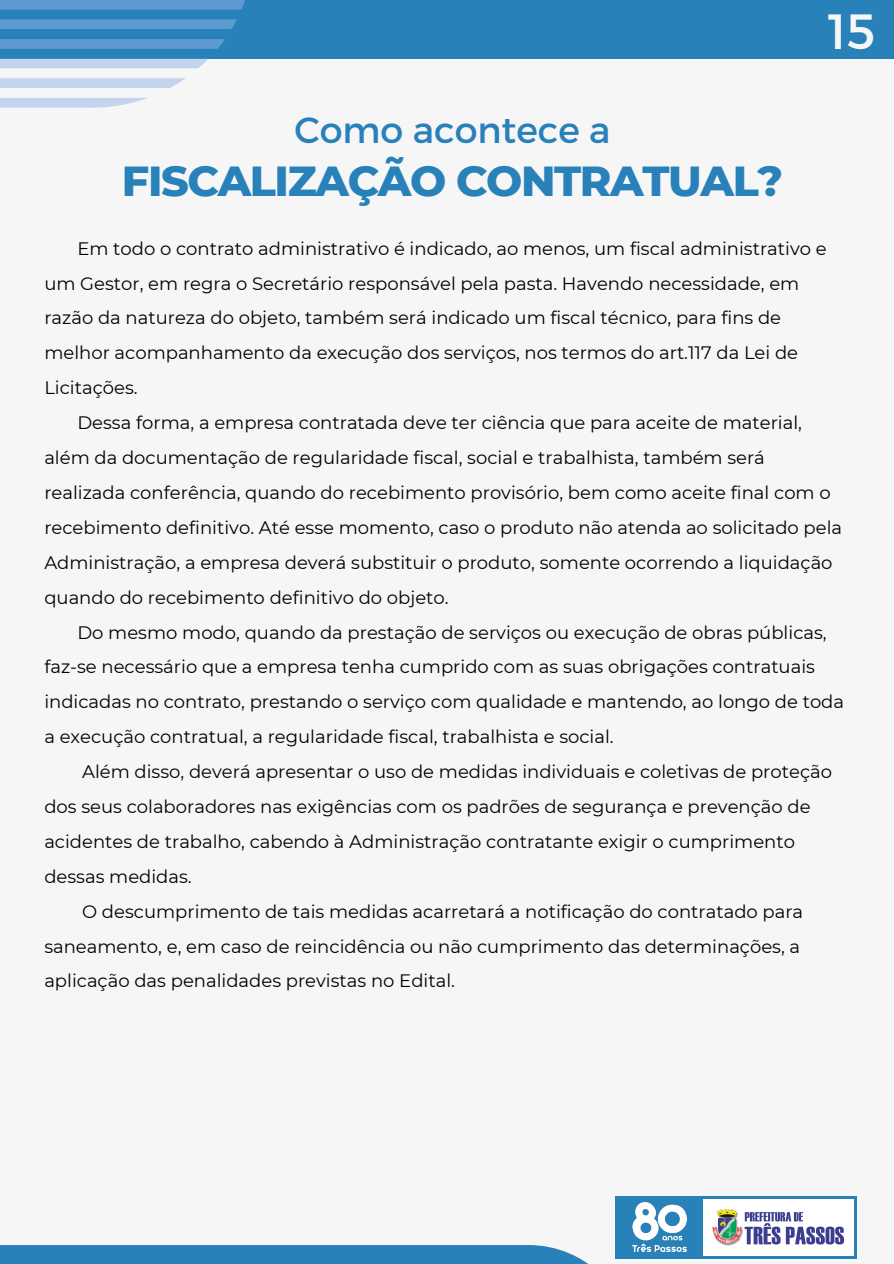
<style>
.page{position:relative;width:894px;height:1264px;background:#fff}
.page>*{position:absolute;margin:0;border:0;box-sizing:border-box;transform-origin:0 0}
.t1{font:49.35px "Montserrat";color:#f6f6f6}
.t2{font:800 42.75px "Montserrat";letter-spacing:-.035em;color:#2881b9}
.t3{font:36.45px "Montserrat";color:#2881b9}
.t4{font:18px/34.8px "Montserrat";color:#000}
</style>
<div class="page">
<div style="left:0;top:0;width:893px;height:1263px;background:#f6f6f6"></div>
<div style="left:0;top:0;width:893px;height:59px;background:#2881b9"></div>
<div style="left:0;top:1244px;width:631px;height:19px;background:#2881b9"></div>
<svg style="left:0;top:0;width:245px;height:10px;background:#5998cd"></svg>
<svg style="left:0;top:19px;width:237px;height:10px;background:#5998cd"></svg>
<svg style="left:0;top:39px;width:225px;height:10px;background:#5999ce"></svg>
<div style="left:0;top:59px;width:208px;height:9px;background:#c3d5ee"></div>
<svg style="left:0;top:78px;width:186px;height:10px;background:#c6d7ee"></svg>
<svg style="left:0;top:98px;width:147px;height:9px"></svg>
<svg style="left:615px;top:1196px;width:241px;height:62px;background:#3689bd"></svg>
<div style="left:702px;top:1198px;width:151px;height:57px;background:#fff"></div>
<img style="left:712px;top:1209px;width:131px;height:37px">
<img style="left:632px;top:1202px;width:54px;height:49px">
<p class="t3" style="left:294px;top:107px;width:318px">Como acontece a</p>
<p class="t2" style="left:122px;top:155px;width:662px">FISCALIZAÇÃO CONTRATUAL?</p>
<p class="t1" style="left:827px;top:0;width:49px">15</p>
<p class="t4" style="left:44px;top:231px;width:783px;text-indent:33px">Em todo o contrato administrativo é indicado, ao menos, um fiscal administrativo e um Gestor, em regra o Secretário responsável pela pasta. Havendo necessidade, em razão da natureza do objeto, também será indicado um fiscal técnico, para fins de melhor acompanhamento da execução dos serviços, nos termos do art.117 da Lei de Licitações.</p>
<p class="t4" style="left:44px;top:405px;width:799px;text-indent:33px">Dessa forma, a empresa contratada deve ter ciência que para aceite de material, além da documentação de regularidade fiscal, social e trabalhista, também será realizada conferência, quando do recebimento provisório, bem como aceite final com o recebimento definitivo. Até esse momento, caso o produto não atenda ao solicitado pela Administração, a empresa deverá substituir o produto, somente ocorrendo a liquidação quando do recebimento definitivo do objeto.</p>
<h2 class="t4" style="left:44px;top:614px;width:801px;text-indent:33px">Do mesmo modo, quando da prestação de serviços ou execução de obras públicas, faz-se necessário que a empresa tenha cumprido com as suas obrigações contratuais indicadas no contrato, prestando o serviço com qualidade e mantendo, ao longo de toda a execução contratual, a regularidade fiscal, trabalhista e social.</h2>
<h1 class="t4" style="left:44px;top:754px;width:789px;text-indent:38px">Além disso, deverá apresentar o uso de medidas individuais e coletivas de proteção dos seus colaboradores nas exigências com os padrões de segurança e prevenção de acidentes de trabalho, cabendo à Administração contratante exigir o cumprimento dessas medidas.</h1>
<p class="t4" style="left:44px;top:893px;width:760px;text-indent:38px">O descumprimento de tais medidas acarretará a notificação do contratado para saneamento, e, em caso de reincidência ou não cumprimento das determinações, a aplicação das penalidades previstas no Edital.</p>
</div>
